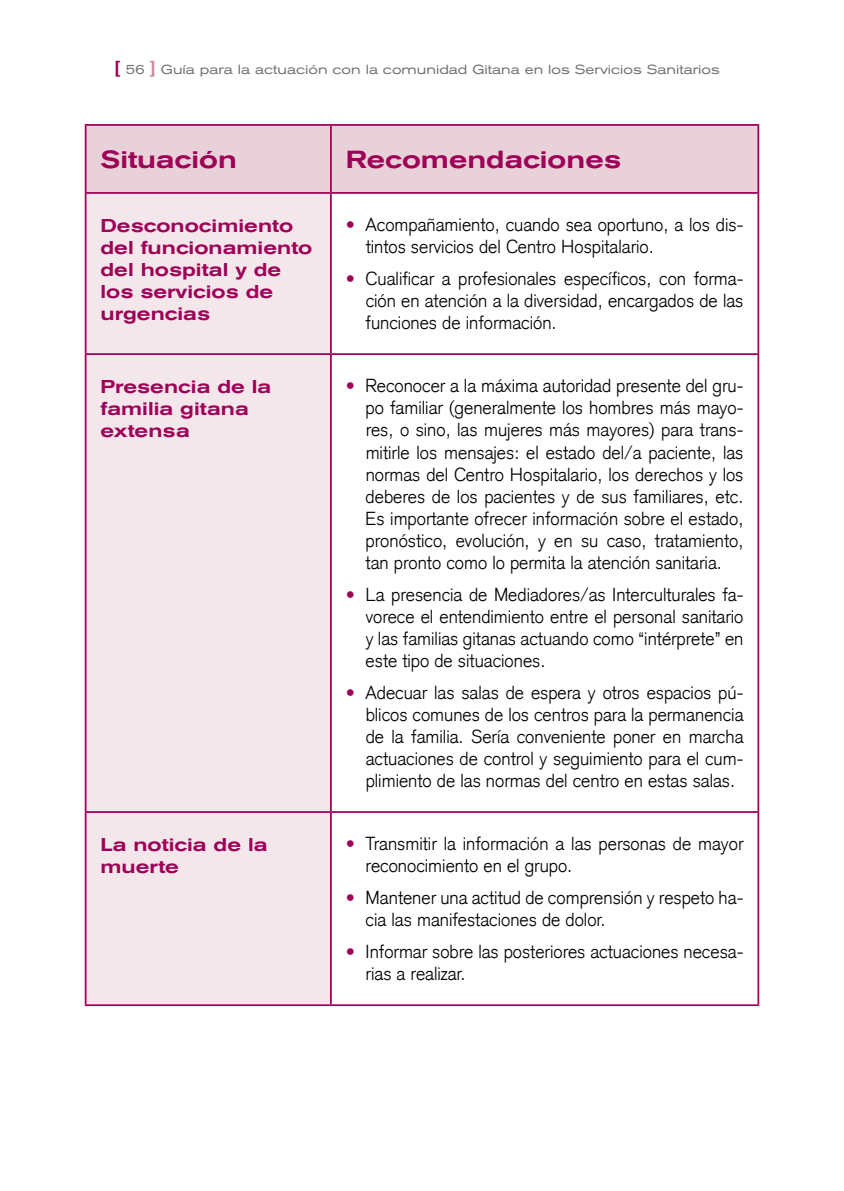
<style>
.page{position:relative;width:844px;height:1191px;background:#fff}
.page>*{position:absolute;margin:0;border:0;box-sizing:border-box;transform-origin:0 0}
.t1{font:500 expanded 24.5px "Akzidenz Grotesk BE";color:#9e0057}
.t2{font:300 18.38px/22.1px "Akzidenz Grotesk";color:#000}
.t3{font:500 expanded 18.38px/22.1px "Akzidenz Grotesk BE";color:#9e0057}
.t4{font:expanded 13.12px "Akzidenz Grotesk BE";color:#707173}
.s1{font-weight:500;font-size:17.5px;color:#9e0057}
.s2{font-weight:500;font-size:17.5px;color:#c98aa1}
.s3{color:#9e0057}
</style>
<div class="page">
<div style="left:86px;top:126px;width:671px;height:66px;background:#e9d1d9"></div>
<div style="left:86px;top:194px;width:244px;height:810px;background:#f4e7ec"></div>
<hr style="left:85px;top:124px;width:246px;height:2px;background:#9e0057">
<hr style="left:85px;top:126px;width:1px;height:66px;background:#9e0057">
<hr style="left:331px;top:124px;width:428px;height:2px;background:#9e0057">
<hr style="left:330px;top:126px;width:2px;height:66px;background:#9e0057">
<hr style="left:757px;top:126px;width:2px;height:66px;background:#9e0057">
<hr style="left:85px;top:192px;width:246px;height:2px;background:#9e0057">
<hr style="left:331px;top:192px;width:428px;height:2px;background:#9e0057">
<hr style="left:85px;top:353px;width:246px;height:2px;background:#9e0057">
<hr style="left:331px;top:353px;width:428px;height:2px;background:#9e0057">
<hr style="left:85px;top:811px;width:246px;height:2px;background:#9e0057">
<hr style="left:331px;top:811px;width:428px;height:2px;background:#9e0057">
<hr style="left:85px;top:194px;width:1px;height:159px;background:#9e0057">
<hr style="left:330px;top:194px;width:2px;height:159px;background:#9e0057">
<hr style="left:757px;top:194px;width:2px;height:159px;background:#9e0057">
<hr style="left:85px;top:355px;width:1px;height:456px;background:#9e0057">
<hr style="left:330px;top:355px;width:2px;height:456px;background:#9e0057">
<hr style="left:757px;top:355px;width:2px;height:456px;background:#9e0057">
<hr style="left:85px;top:813px;width:1px;height:191px;background:#9e0057">
<hr style="left:330px;top:813px;width:2px;height:191px;background:#9e0057">
<hr style="left:757px;top:813px;width:2px;height:191px;background:#9e0057">
<hr style="left:85px;top:1004px;width:246px;height:2px;background:#9e0057">
<hr style="left:331px;top:1004px;width:428px;height:2px;background:#9e0057">
<p class="t4" style="left:114px;top:62px;width:607px"><span class="s1">[</span> 56 <span class="s2">]</span> Guía para la actuación con la comunidad Gitana en los Servicios Sanitarios</p>
<h1 class="t1" style="left:100px;top:145px;width:138px">Situación</h1>
<h1 class="t1" style="left:346px;top:145px;width:277px">Recomendaciones</h1>
<p class="t3" style="left:100px;top:214px;width:213px">Desconocimiento del funcionamiento del hospital y de los servicios de urgencias</p>
<p class="t2" style="left:365px;top:213px;width:379px;text-indent:-20px"><span class="s3">•</span> Acompañamiento, cuando sea oportuno, a los dis&shy;tintos servicios del Centro Hospitalario.</p>
<p class="t2" style="left:365px;top:268px;width:379px;text-align:justify;text-indent:-20px"><span class="s3">•</span> Cualificar a profesionales específicos, con forma&shy;ción en atención a la diversidad, encargados de las funciones de información.</p>
<p class="t3" style="left:100px;top:375px;width:172px">Presencia de la familia gitana extensa</p>
<p class="t2" style="left:365px;top:375px;width:379px;text-align:justify;text-indent:-20px"><span class="s3">•</span> Reconocer a la máxima autoridad presente del gru&shy;po familiar (generalmente los hombres más mayo&shy;res, o sino, las mujeres más mayores) para trans&shy;mitirle los mensajes: el estado del/a paciente, las normas del Centro Hospitalario, los derechos y los deberes de los pacientes y de sus familiares, etc.<br>Es importante ofrecer información sobre el estado, pronóstico, evolución, y en su caso, tratamiento, tan pronto como lo permita la atención sanitaria.</p>
<p class="t2" style="left:365px;top:583px;width:379px;text-align:justify;text-indent:-20px"><span class="s3">•</span> La presencia de Mediadores/as Interculturales fa&shy;vorece el entendimiento entre el personal sanitario y las familias gitanas actuando como “intérprete” en este tipo de situaciones.</p>
<p class="t2" style="left:365px;top:681px;width:379px;text-align:justify;text-indent:-20px"><span class="s3">•</span> Adecuar las salas de espera y otros espacios pú&shy;blicos comunes de los centros para la permanencia de la familia. Sería conveniente poner en marcha actuaciones de control y seguimiento para el cum&shy;plimiento de las normas del centro en estas salas.</p>
<p class="t3" style="left:100px;top:833px;width:168px">La noticia de la muerte</p>
<p class="t2" style="left:365px;top:832px;width:379px;text-indent:-20px"><span class="s3">•</span> Transmitir la información a las personas de mayor reconocimiento en el grupo.</p>
<p class="t2" style="left:365px;top:886px;width:379px;text-indent:-20px"><span class="s3">•</span> Mantener una actitud de comprensión y respeto ha&shy;cia las manifestaciones de dolor.</p>
<p class="t2" style="left:365px;top:940px;width:379px;text-indent:-20px"><span class="s3">•</span> Informar sobre las posteriores actuaciones necesa&shy;rias a realizar.</p>
</div>
